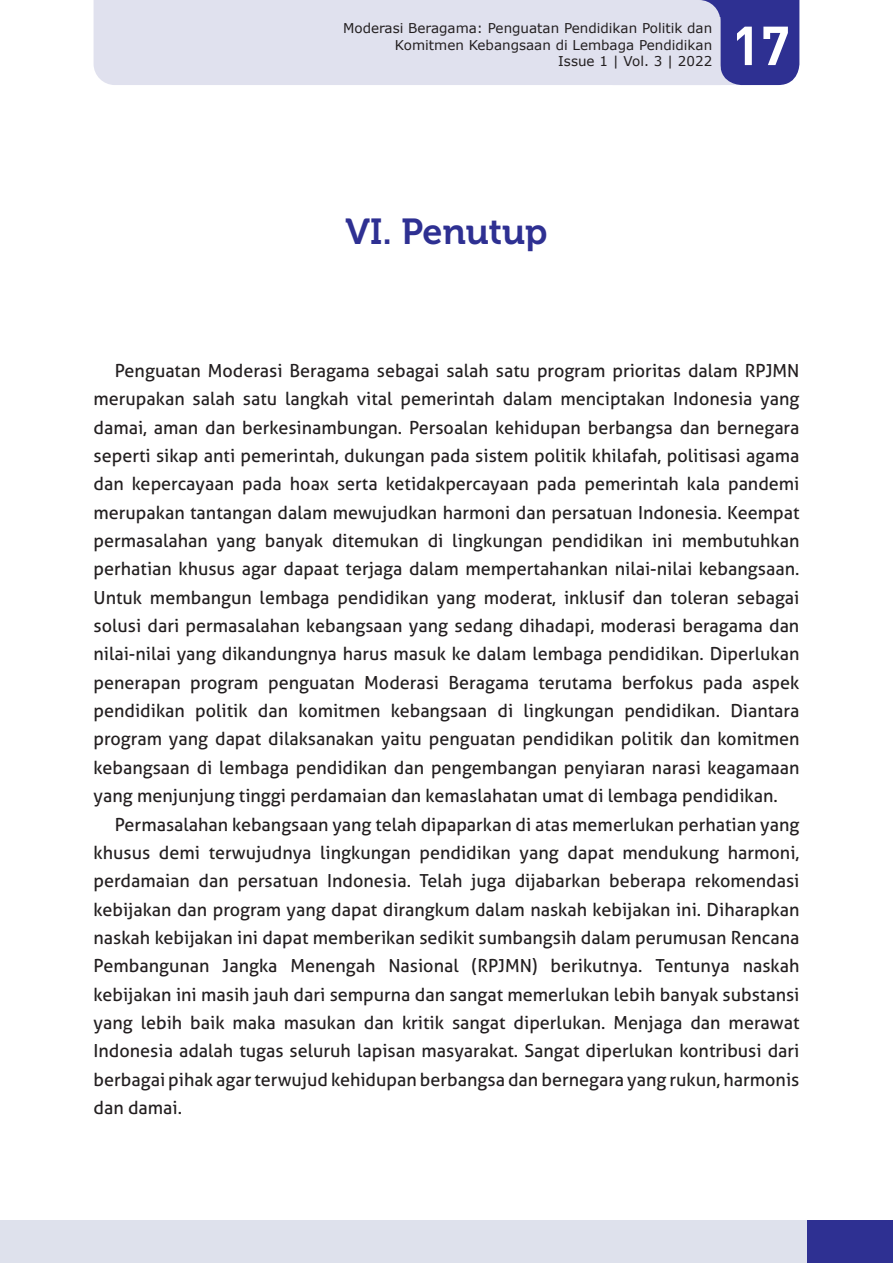
<style>
.page{position:relative;width:893px;height:1263px;background:#fff}
.page>*{position:absolute;margin:0;border:0;box-sizing:border-box;transform-origin:0 0}
.t1{font:700 54px "DINOT";color:#fff}
.JUDUL{font:36px "Museo 700";color:#2e3092}
.ISI{font:18px/28.3px "Aller";color:#231f20;text-align:justify}
.t2{font:13.5px/16.2px "Verdana";color:#231f20;text-align:right}
</style>
<div class="page">
<div style="left:720px;top:0;width:79px;height:85px;background:#2e3092"></div>
<div style="left:613px;top:0;width:137px;height:17px;background:#2e3092"></div>
<div style="left:94px;top:0;width:626px;height:85px;background:#e0e1ee"></div>
<div style="left:0;top:1220px;width:893px;height:43px;background:#dee1ec"></div>
<div style="left:808px;top:1220px;width:85px;height:43px;background:#2e3092"></div>
<p class="t2" style="left:343px;top:20px;width:371px">Moderasi Beragama: Penguatan Pendidikan Politik dan<br>Komitmen Kebangsaan di Lembaga Pendidikan<br>Issue 1 | Vol. 3 | 2022</p>
<h1 class="t1" style="left:731px;top:9px;width:69px">1717</h1>
<p class="JUDUL" style="left:346px;top:211px;width:203px">VI. Penutup</p>
<p class="ISI" style="left:94px;top:356px;width:707px;text-indent:21px">Penguatan Moderasi Beragama sebagai salah satu program prioritas dalam RPJMN merupakan salah satu langkah vital pemerintah dalam menciptakan Indonesia yang damai, aman dan berkesinambungan. Persoalan kehidupan berbangsa dan bernegara seperti sikap anti pemerintah, dukungan pada sistem politik khilafah, politisasi agama dan kepercayaan pada hoax serta ketidakpercayaan pada pemerintah kala pandemi merupakan tantangan dalam mewujudkan harmoni dan persatuan Indonesia. Keempat permasalahan yang banyak ditemukan di lingkungan pendidikan ini membutuhkan perhatian khusus agar dapaat terjaga dalam mempertahankan nilai-nilai kebangsaan.<br>Untuk membangun lembaga pendidikan yang moderat, inklusif dan toleran sebagai solusi dari permasalahan kebangsaan yang sedang dihadapi, moderasi beragama dan nilai-nilai yang dikandungnya harus masuk ke dalam lembaga pendidikan. Diperlukan penerapan program penguatan Moderasi Beragama terutama berfokus pada aspek pendidikan politik dan komitmen kebangsaan di lingkungan pendidikan. Diantara program yang dapat dilaksanakan yaitu penguatan pendidikan politik dan komitmen kebangsaan di lembaga pendidikan dan pengembangan penyiaran narasi keagamaan yang menjunjung tinggi perdamaian dan kemaslahatan umat di lembaga pendidikan.</p>
<p class="ISI" style="left:94px;top:810px;width:707px;text-indent:21px">Permasalahan kebangsaan yang telah dipaparkan di atas memerlukan perhatian yang khusus demi terwujudnya lingkungan pendidikan yang dapat mendukung harmoni, perdamaian dan persatuan Indonesia. Telah juga dijabarkan beberapa rekomendasi kebijakan dan program yang dapat dirangkum dalam naskah kebijakan ini. Diharapkan naskah kebijakan ini dapat memberikan sedikit sumbangsih dalam perumusan Rencana Pembangunan Jangka Menengah Nasional (RPJMN) berikutnya. Tentunya naskah kebijakan ini masih jauh dari sempurna dan sangat memerlukan lebih banyak substansi yang lebih baik maka masukan dan kritik sangat diperlukan. Menjaga dan merawat Indonesia adalah tugas seluruh lapisan masyarakat. Sangat diperlukan kontribusi dari berbagai pihak agar terwujud kehidupan berbangsa dan bernegara yang rukun, harmonis dan damai.</p>
</div>
